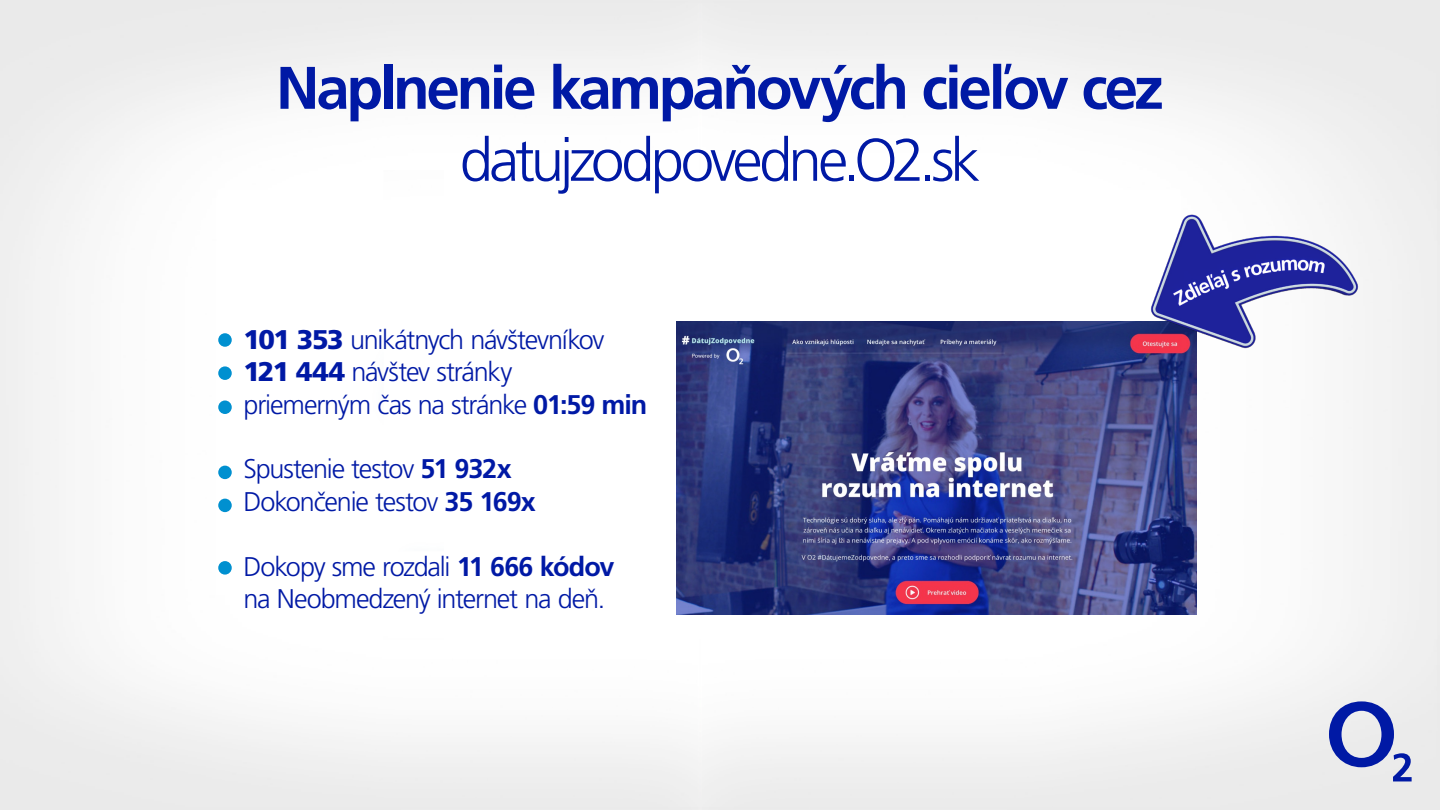
<style>
.page{position:relative;width:1440px;height:810px;background:#fff}
.page>*{position:absolute;margin:0;border:0;box-sizing:border-box;transform-origin:0 0}
.t1{font:700 60px "Frutiger CE";letter-spacing:-.055em;color:#0019a5}
.t2{font:300 60px "Frutiger CE";letter-spacing:-.065em;color:#0019a5}
.t3{font:300 27px/32.4px "Frutiger CE";letter-spacing:-.045em;color:#0019a5}
.s1{font-weight:900}
.s2{font-weight:700}
</style>
<div class="page">
<img style="left:0;top:0;width:1440px;height:810px">
<svg style="left:1329px;top:701px;width:83px;height:80px"></svg>
<img style="left:676px;top:322px;width:520px;height:293px">
<img style="left:1134px;top:204px;width:242px;height:182px">
<div style="left:218px;top:333px;width:14px;height:14px;background:#0090d0;border-radius:50%"></div>
<div style="left:218px;top:366px;width:14px;height:14px;background:#0090d0;border-radius:50%"></div>
<div style="left:218px;top:466px;width:14px;height:13px;background:#0090d0;border-radius:50%"></div>
<div style="left:218px;top:400px;width:14px;height:14px;background:#0090d0;border-radius:50%"></div>
<div style="left:218px;top:499px;width:14px;height:13px;background:#0090d0;border-radius:50%"></div>
<div style="left:218px;top:561px;width:14px;height:14px;background:#0090d0;border-radius:50%"></div>
<h1 class="t1" style="left:276px;top:54px;width:889px">Naplnenie kampaňových cieľov cez</h1>
<h1 class="t2" style="left:460px;top:126px;width:522px">datujzodpovedne.O2.sk</h1>
<p class="t3" style="left:244px;top:323px;width:405px"><span class="s1">101 353</span> unikátnych návštevníkov<br><span class="s1">121 444</span> návštev stránky<br>priemerným čas na stránke <span class="s2">01:59 min</span></p>
<p class="t3" style="left:244px;top:453px;width:294px">Spustenie testov <span class="s2">51 932x<br></span>Dokončenie testov <span class="s2">35 169x</span></p>
<p class="t3" style="left:244px;top:550px;width:372px">Dokopy sme rozdali <span class="s2">11 666 kódov </span>na Neobmedzený internet na deň.</p>
</div>
